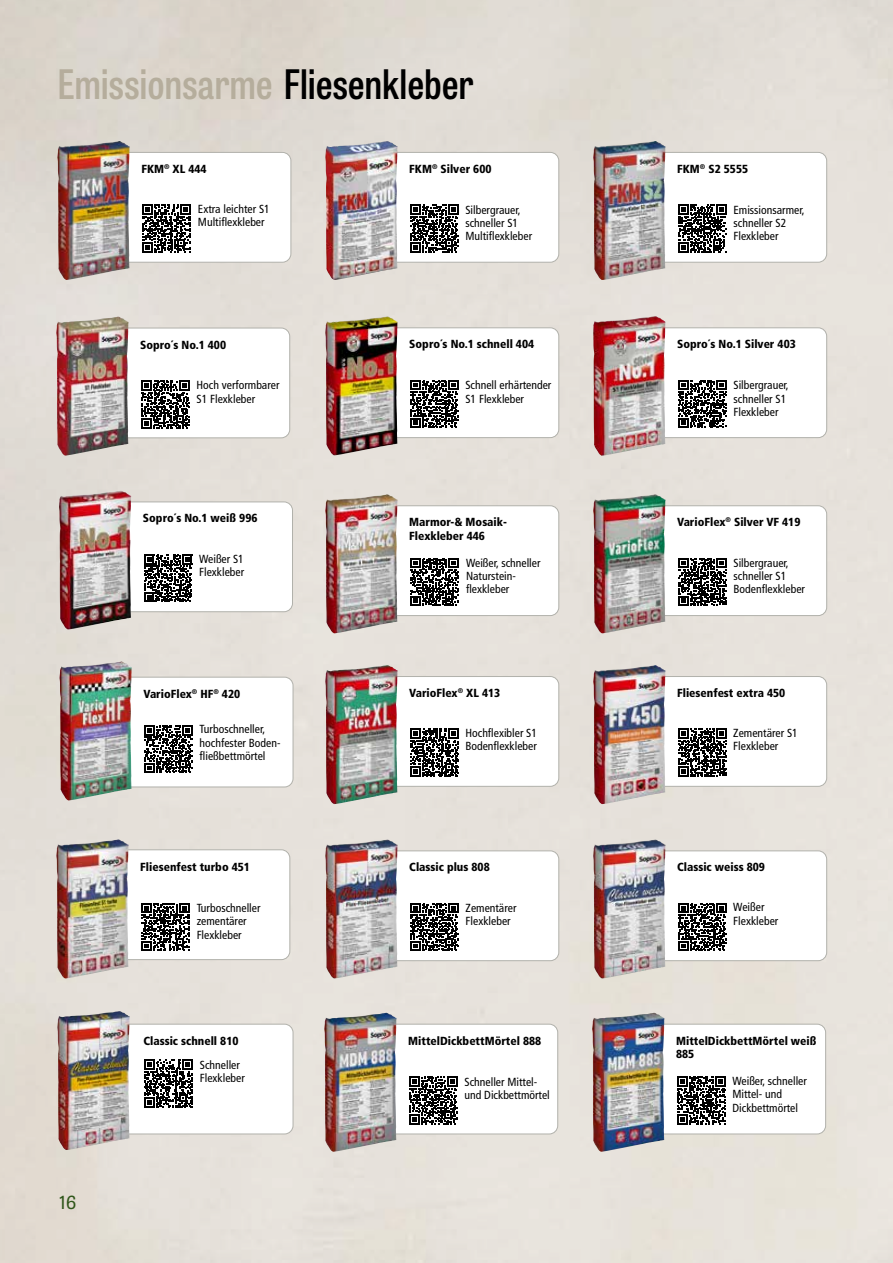
<style>
.page{position:relative;width:893px;height:1263px;background:#fff}
.page>*{position:absolute;margin:0;border:0;box-sizing:border-box;transform-origin:0 0}
.t1{font:600 40.5px "Tablet Gothic Condensed";color:#b5ad9c}
.t2{font:18px "Tablet Gothic";color:#30561a}
.t3{font:condensed 11.7px/13.4px "Frutiger LT Pro";color:#000}
.t4{font:900 condensed 11.7px/13.4px "Frutiger LT Pro";color:#000}
.s1{color:#000}
</style>
<div class="page">
<div style="left:597px;top:152px;width:230px;height:111px;border:1px solid #b1b1ab;border-radius:9px"></div>
<div style="left:330px;top:327px;width:229px;height:111px;border:1px solid #b1b1ab;border-radius:9px"></div>
<div style="left:330px;top:676px;width:229px;height:111px;border:1px solid #b1b1ab;border-radius:9px"></div>
<div style="left:330px;top:850px;width:229px;height:111px;border:1px solid #b1b1ab;border-radius:9px"></div>
<div style="left:328px;top:1024px;width:230px;height:110px;border:1px solid #b1b1ab;border-radius:9px"></div>
<div style="left:330px;top:152px;width:229px;height:111px;border:1px solid #b1b1ab;border-radius:9px"></div>
<div style="left:597px;top:327px;width:230px;height:111px;border:1px solid #b1b1ab;border-radius:9px"></div>
<div style="left:597px;top:505px;width:230px;height:111px;border:1px solid #b1b1ab;border-radius:9px"></div>
<div style="left:597px;top:676px;width:230px;height:111px;border:1px solid #b1b1ab;border-radius:9px"></div>
<div style="left:597px;top:850px;width:230px;height:111px;border:1px solid #b1b1ab;border-radius:9px"></div>
<div style="left:596px;top:1024px;width:230px;height:110px;border:1px solid #b1b1ab;border-radius:9px"></div>
<div style="left:61px;top:849px;width:229px;height:111px;border:1px solid #b1b1ab;border-radius:9px"></div>
<div style="left:64px;top:1024px;width:229px;height:110px;border:1px solid #b1b1ab;border-radius:9px"></div>
<img style="left:325px;top:317px;width:72px;height:138px">
<svg style="left:458px;top:380px;width:1px;height:41px"></svg>
<svg style="left:410px;top:380px;width:48px;height:48px"></svg>
<img style="left:325px;top:141px;width:72px;height:139px">
<svg style="left:458px;top:204px;width:1px;height:43px"></svg>
<svg style="left:410px;top:204px;width:48px;height:49px"></svg>
<div style="left:62px;top:152px;width:229px;height:111px;border:1px solid #b1b1ab;border-radius:9px"></div>
<img style="left:57px;top:141px;width:73px;height:139px">
<svg style="left:142px;top:204px;width:49px;height:49px"></svg>
<img style="left:593px;top:141px;width:72px;height:139px">
<svg style="left:726px;top:204px;width:1px;height:49px"></svg>
<svg style="left:678px;top:204px;width:48px;height:49px"></svg>
<img style="left:593px;top:316px;width:72px;height:140px">
<svg style="left:726px;top:380px;width:1px;height:47px"></svg>
<svg style="left:678px;top:380px;width:48px;height:48px"></svg>
<div style="left:63px;top:501px;width:230px;height:111px;border:1px solid #b1b1ab;border-radius:9px"></div>
<img style="left:59px;top:491px;width:72px;height:138px">
<svg style="left:144px;top:554px;width:48px;height:48px"></svg>
<div style="left:330px;top:505px;width:229px;height:111px;border:1px solid #b1b1ab;border-radius:9px"></div>
<img style="left:325px;top:495px;width:72px;height:138px">
<svg style="left:458px;top:558px;width:1px;height:45px"></svg>
<svg style="left:410px;top:558px;width:48px;height:48px"></svg>
<img style="left:593px;top:495px;width:72px;height:138px">
<svg style="left:726px;top:558px;width:1px;height:47px"></svg>
<svg style="left:678px;top:558px;width:48px;height:48px"></svg>
<div style="left:64px;top:677px;width:229px;height:110px;border:1px solid #b1b1ab;border-radius:9px"></div>
<img style="left:60px;top:662px;width:72px;height:138px">
<svg style="left:144px;top:725px;width:1px;height:48px"></svg>
<svg style="left:145px;top:725px;width:48px;height:48px"></svg>
<img style="left:325px;top:665px;width:72px;height:139px">
<svg style="left:410px;top:728px;width:49px;height:46px"></svg>
<svg style="left:410px;top:729px;width:48px;height:48px"></svg>
<img style="left:593px;top:665px;width:72px;height:139px">
<svg style="left:678px;top:728px;width:49px;height:48px"></svg>
<svg style="left:678px;top:729px;width:48px;height:48px"></svg>
<img style="left:56px;top:840px;width:73px;height:138px">
<svg style="left:189px;top:903px;width:1px;height:48px"></svg>
<svg style="left:141px;top:903px;width:48px;height:48px"></svg>
<img style="left:325px;top:840px;width:72px;height:138px">
<svg style="left:458px;top:903px;width:1px;height:44px"></svg>
<svg style="left:410px;top:903px;width:48px;height:48px"></svg>
<img style="left:593px;top:840px;width:72px;height:138px">
<svg style="left:726px;top:903px;width:1px;height:41px"></svg>
<svg style="left:678px;top:903px;width:48px;height:48px"></svg>
<img style="left:57px;top:1011px;width:73px;height:139px">
<svg style="left:144px;top:1059px;width:49px;height:49px"></svg>
<svg style="left:145px;top:1060px;width:48px;height:48px"></svg>
<img style="left:324px;top:1013px;width:72px;height:139px">
<svg style="left:409px;top:1076px;width:49px;height:49px"></svg>
<svg style="left:409px;top:1076px;width:48px;height:48px"></svg>
<img style="left:592px;top:1013px;width:72px;height:139px">
<svg style="left:677px;top:1076px;width:49px;height:49px"></svg>
<svg style="left:677px;top:1076px;width:48px;height:48px"></svg>
<div style="left:60px;top:328px;width:230px;height:110px;border:1px solid #b1b1ab;border-radius:9px"></div>
<img style="left:56px;top:317px;width:72px;height:139px">
<svg style="left:141px;top:380px;width:49px;height:49px"></svg>
<svg style="left:141px;top:380px;width:48px;height:48px"></svg>
<h1 class="t1" style="left:57px;top:56px;width:418px">Emissionsarme <span class="s1">Fliesenkleber</span></h1>
<p class="t4" style="left:409px;top:162px;width:84px">FKM<sup>®</sup> Silver 600</p>
<p class="t4" style="left:141px;top:162px;width:67px">FKM<sup>®</sup> XL 444</p>
<p class="t3" style="left:198px;top:202px;width:73px">Extra leichter S1<br>Multiflexkleber</p>
<p class="t3" style="left:465px;top:203px;width:68px">Silbergrauer, schneller S1<br>Multiflexkleber</p>
<h2 class="t2" style="left:60px;top:1189px;width:18px">16</h2>
<p class="t4" style="left:140px;top:338px;width:87px">Sopro´s No.1 400</p>
<p class="t3" style="left:197px;top:378px;width:84px">Hoch verformbarer<br>S1 Flexkleber</p>
<p class="t4" style="left:143px;top:512px;width:116px">Sopro´s No.1 weiß 996</p>
<p class="t3" style="left:199px;top:552px;width:47px">Weißer S1<br>Flexkleber</p>
<p class="t4" style="left:144px;top:687px;width:98px">VarioFlex<sup>®</sup> HF<sup>®</sup> 420</p>
<p class="t3" style="left:200px;top:723px;width:82px">Turboschneller, hochfester Boden&shy;fließbettmörtel</p>
<p class="t4" style="left:140px;top:861px;width:111px">Fliesenfest turbo 451</p>
<p class="t3" style="left:197px;top:901px;width:65px">Turboschneller zementärer<br>Flexkleber</p>
<p class="t4" style="left:144px;top:1034px;width:96px">Classic schnell 810</p>
<p class="t3" style="left:200px;top:1058px;width:47px">Schneller<br>Flexkleber</p>
<p class="t4" style="left:409px;top:338px;width:126px">Sopro´s No.1 schnell 404</p>
<p class="t3" style="left:465px;top:378px;width:87px">Schnell erhärtender<br>S1 Flexkleber</p>
<p class="t4" style="left:409px;top:515px;width:99px">Marmor-&amp; Mosaik-<br>Flexkleber 446</p>
<p class="t3" style="left:466px;top:556px;width:76px">Weißer, schneller<br>Naturstein - flexkleber</p>
<p class="t4" style="left:409px;top:686px;width:92px">VarioFlex<sup>®</sup> XL 413</p>
<p class="t3" style="left:465px;top:726px;width:73px">Hochflexibler S1<br>Bodenflexkleber</p>
<p class="t4" style="left:409px;top:861px;width:82px">Classic plus 808</p>
<p class="t3" style="left:466px;top:901px;width:52px">Zementärer<br>Flexkleber</p>
<p class="t4" style="left:408px;top:1034px;width:135px">MittelDickbettMörtel 888</p>
<p class="t3" style="left:465px;top:1075px;width:87px">Schneller Mittel&shy;und Dickbettmörtel</p>
<p class="t4" style="left:677px;top:162px;width:72px">FKM<sup>®</sup> S2 5555</p>
<p class="t3" style="left:733px;top:203px;width:73px">Emissionsarmer, schneller S2<br>Flexkleber</p>
<p class="t4" style="left:677px;top:338px;width:120px">Sopro´s No.1 Silver 403</p>
<p class="t3" style="left:733px;top:378px;width:57px">Silbergrauer, schneller S1<br>Flexkleber</p>
<p class="t4" style="left:677px;top:515px;width:125px">VarioFlex<sup>®</sup> Silver VF 419</p>
<p class="t3" style="left:733px;top:556px;width:73px">Silbergrauer, schneller S1<br>Bodenflexkleber</p>
<p class="t4" style="left:677px;top:686px;width:110px">Fliesenfest extra 450</p>
<p class="t3" style="left:733px;top:726px;width:66px">Zementärer S1<br>Flexkleber</p>
<p class="t4" style="left:677px;top:861px;width:89px">Classic weiss 809</p>
<p class="t3" style="left:733px;top:900px;width:47px">Weißer<br>Flexkleber</p>
<p class="t4" style="left:676px;top:1034px;width:142px">MittelDickbettMörtel weiß<br>885</p>
<p class="t3" style="left:732px;top:1074px;width:76px">Weißer, schneller<br>Mittel- und<br>Dickbettmörtel</p>
</div>
